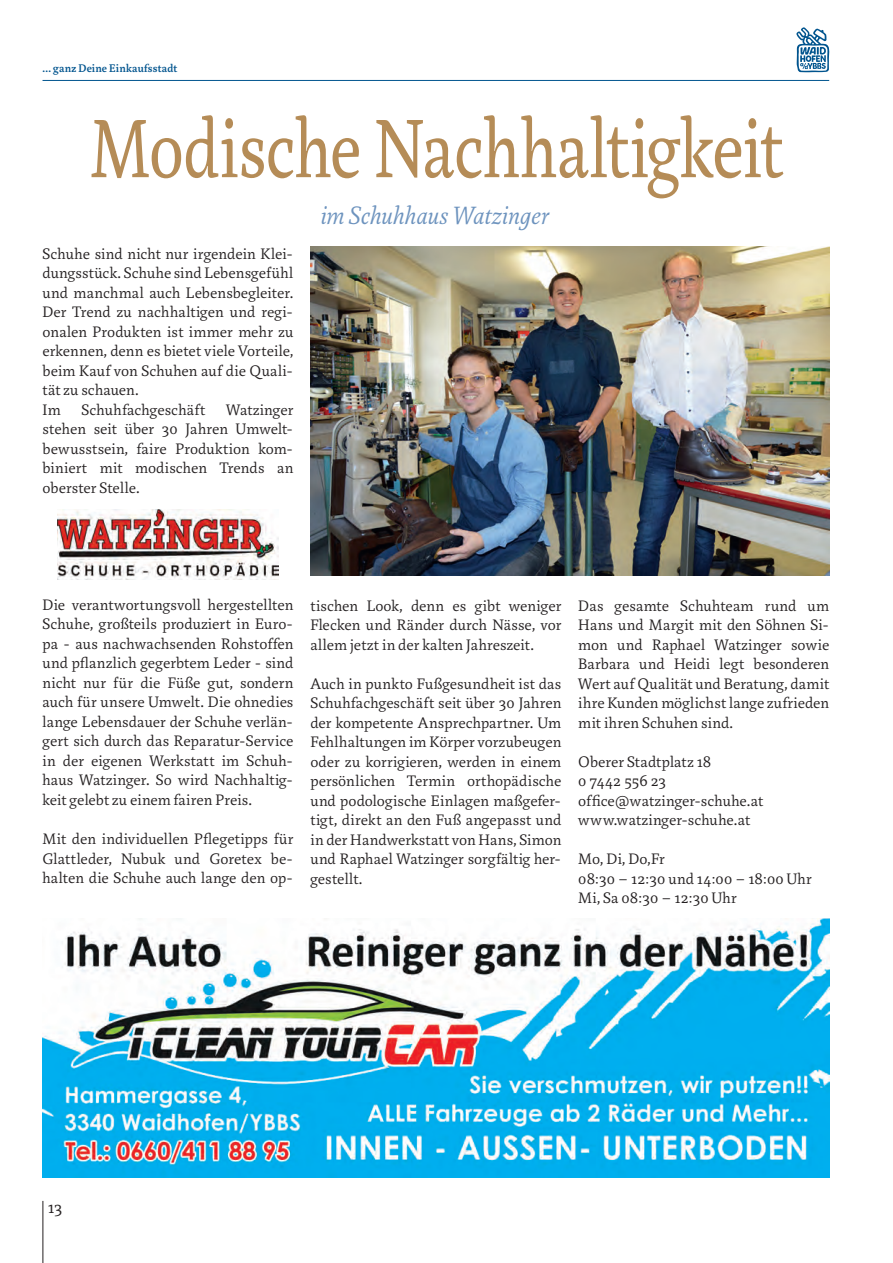
<style>
.page{position:relative;width:893px;height:1263px;background:#fff}
.page>*{position:absolute;margin:0;border:0;box-sizing:border-box;transform-origin:0 0}
.t1{font:90px "Marat";letter-spacing:-.01em;color:#b58c57;scale:.8 1}
.t2{font:italic 300 27px "Marat";letter-spacing:.005em;color:#6d93be}
.t3{font:300 18px "Marat";color:#231f20}
.t4{font:300 16.5px/19.5px "Marat";letter-spacing:.005em;color:#231f20;text-align:justify}
.t5{font:500 12px "Marat";letter-spacing:.02em;color:#00548e}
</style>
<div class="page">
<hr style="left:43px;top:1201px;width:1px;height:62px;background:#231f20">
<hr style="left:43px;top:80px;width:786px;height:1px;background:#00548e">
<svg style="left:796px;top:27px;width:34px;height:45px"></svg>
<img style="left:43px;top:918px;width:786px;height:260px">
<img style="left:310px;top:247px;width:519px;height:328px">
<img style="left:58px;top:510px;width:220px;height:69px">
<p class="t5" style="left:43px;top:62px;width:136px">... ganz Deine Einkaufsstadt</p>
<h1 class="t1" style="left:90px;top:100px;width:868px">Modische Nachhaltigkeit</h1>
<p class="t4" style="left:43px;top:244px;width:252px;text-align:left">Schuhe sind nicht nur irgendein Klei&shy;dungsstück. Schuhe sind Lebensgefühl und manchmal auch Lebensbegleiter.<br>Der Trend zu nachhaltigen und regi&shy;onalen Produkten ist immer mehr zu erkennen, denn es bietet viele Vorteile, beim Kauf von Schuhen auf die Quali&shy;tät zu schauen.<br>Im</p>
<p class="t4" style="left:82px;top:400px;width:125px">Schuhfachgeschäft</p>
<p class="t4" style="left:43px;top:400px;width:252px;text-indent:184px">Watzinger stehen seit über 30 Jahren Umwelt&shy;bewusstsein, faire Produktion kom&shy;biniert mit modischen Trends an oberster Stelle.</p>
<h2 class="t2" style="left:321px;top:200px;width:230px">im Schuhhaus Watzinger</h2>
<p class="t4" style="left:43px;top:595px;width:252px">Die verantwortungsvoll hergestellten Schuhe, großteils produziert in Euro&shy;pa - aus nachwachsenden Rohstoffen und pflanzlich gegerbtem Leder - sind nicht nur für die Füße gut, sondern auch für unsere Umwelt. Die ohnedies lange Lebensdauer der Schuhe verlän&shy;gert sich durch das Reparatur-Service in der eigenen Werkstatt im Schuh&shy;haus Watzinger. So wird Nachhaltig&shy;keit gelebt zu einem fairen Preis.</p>
<p class="t4" style="left:43px;top:829px;width:252px">Mit den individuellen Pflegetipps für Glattleder, Nubuk und Goretex be&shy;halten die Schuhe auch lange den op-</p>
<p class="t4" style="left:310px;top:596px;width:252px">tischen Look, denn es gibt weniger Flecken und Ränder durch Nässe, vor allem jetzt in der kalten Jahreszeit.</p>
<p class="t4" style="left:310px;top:674px;width:252px">Auch in punkto Fußgesundheit ist das Schuhfachgeschäft seit über 30 Jahren der kompetente Ansprechpartner. Um Fehlhaltungen im Körper vorzubeugen oder zu korrigieren, werden in einem persönlichen Termin orthopädische und podologische Einlagen maßgefer&shy;tigt, direkt an den Fuß angepasst und in der Handwerkstatt von Hans, Simon und Raphael Watzinger sorgfältig her&shy;gestellt.</p>
<p class="t4" style="left:578px;top:596px;width:252px">Das gesamte Schuhteam rund um Hans und Margit mit den Söhnen Si&shy;mon und Raphael Watzinger sowie Barbara und Heidi legt besonderen Wert auf Qualität und Beratung, damit ihre Kunden möglichst lange zufrieden mit ihren Schuhen sind.</p>
<p class="t4" style="left:578px;top:752px;width:186px;text-align:left">Oberer Stadtplatz 18<br>0 7442 556 23 office@watzinger-schuhe.at www.watzinger-schuhe.at</p>
<p class="t4" style="left:578px;top:849px;width:235px;text-align:left">Mo, Di, Do,Fr<br>08:30 – 12:30 und 14:00 – 18:00 Uhr<br>Mi, Sa 08:30 – 12:30 Uhr</p>
<p class="t3" style="left:48px;top:1197px;width:16px">13</p>
</div>
